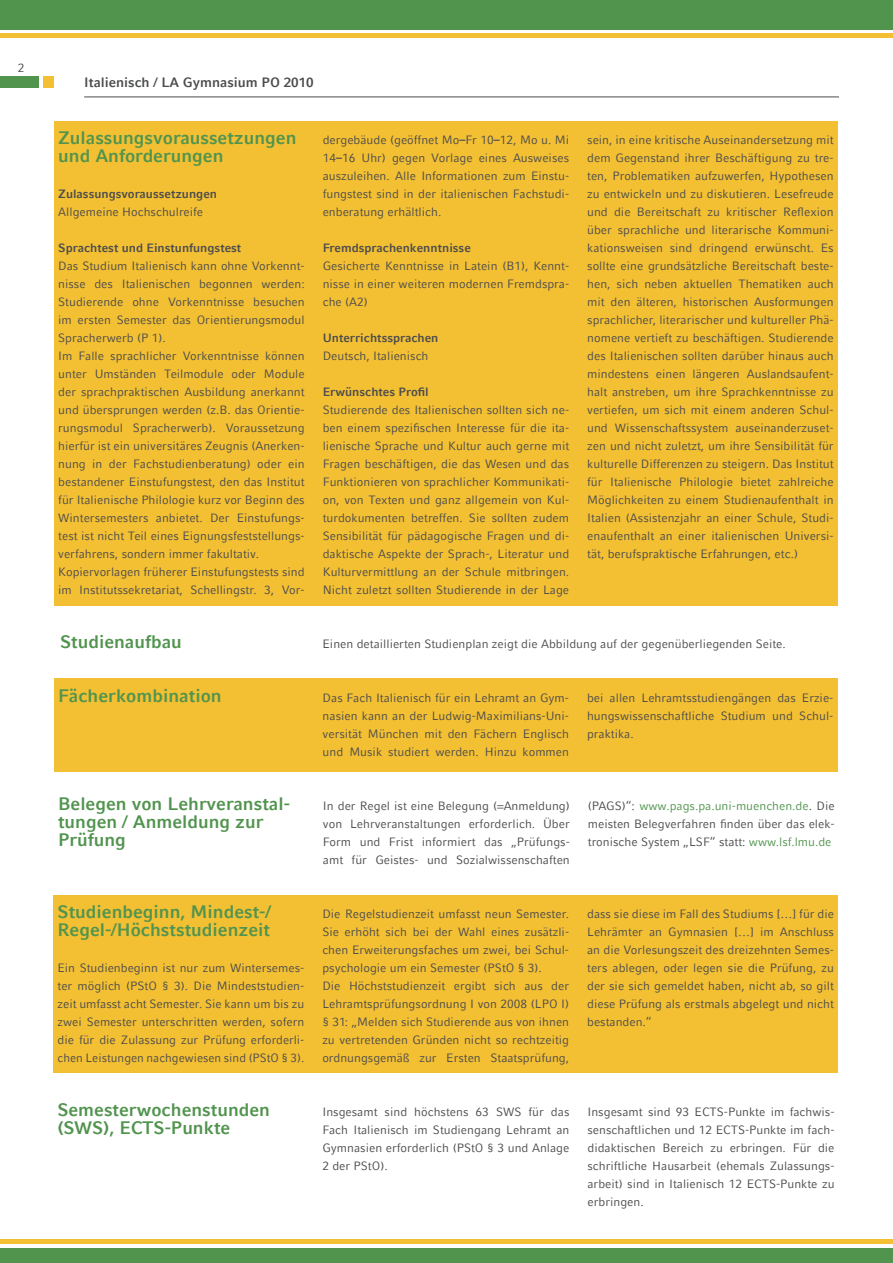
<style>
.page{position:relative;width:893px;height:1263px;background:#fff}
.page>*{position:absolute;margin:0;border:0;box-sizing:border-box;transform-origin:0 0}
.t1{font:700 18px/18px "LMU Compatil Fact";color:#51944e}
.t2{font:700 13.5px "LMU Compatil Fact";color:#4b4c4d}
.t3{font:12px/18px "LMU Compatil Fact";color:#4b4c4d;text-align:justify}
.t4{font:700 12px "LMU Compatil Fact";color:#4b4c4d}
.s1{font-weight:700}
.s2{color:#51944e}
</style>
<div class="page">
<div style="left:54px;top:121px;width:784px;height:485px;background:#f3bf33"></div>
<div style="left:53px;top:895px;width:785px;height:178px;background:#f3bf33"></div>
<hr style="left:84px;top:97px;width:755px;height:1px;background:#4b4c4d">
<div style="left:0;top:76px;width:39px;height:12px;background:#51944e"></div>
<div style="left:43px;top:76px;width:11px;height:12px;background:#f3bf33"></div>
<div style="left:0;top:0;width:893px;height:30px;background:#51944e"></div>
<hr style="left:0;top:34px;width:893px;height:4px;background:#f3bf33">
<div style="left:0;top:1248px;width:893px;height:15px;background:#51944e"></div>
<div style="left:0;top:1239px;width:893px;height:5px;background:#f3bf33"></div>
<div style="left:54px;top:678px;width:784px;height:94px;background:#f3bf33"></div>
<p class="t3" style="left:18px;top:59px;width:8px">2</p>
<p class="t2" style="left:84px;top:74px;width:231px">Italienisch / LA Gymnasium PO 2010</p>
<h1 class="t1" style="left:58px;top:129px;width:240px">Zulassungsvoraussetzungen und Anforderungen</h1>
<p class="t4" style="left:58px;top:187px;width:160px">Zulassungsvoraussetzungen</p>
<p class="t3" style="left:58px;top:203px;width:146px">Allgemeine Hochschulreife</p>
<p class="t4" style="left:58px;top:241px;width:185px">Sprachtest und Einstunfungstest</p>
<p class="t3" style="left:58px;top:257px;width:248px;text-align:left">Das Studium Italienisch kann ohne Vorkennt&shy;nisse des Italienischen begonnen werden:<br>Studierende ohne Vorkenntnisse besuchen im ersten Semester das Orientierungsmodul Spracherwerb (P 1).<br>Im Falle sprachlicher Vorkenntnisse können unter Umständen Teilmodule oder Module der sprachpraktischen Ausbildung anerkannt und übersprungen werden (z.B. das Orientie&shy;rungsmodul Spracherwerb). Voraussetzung hierfür ist ein universitäres Zeugnis (Anerken&shy;nung in der Fachstudienberatung) oder ein bestandener Einstufungstest, den das Institut für Italienische Philologie kurz vor Beginn des Wintersemesters anbietet. Der Einstufungs&shy;test ist nicht Teil eines Eignungsfeststellungs&shy;verfahrens, sondern immer fakultativ.<br>Kopiervorlagen früherer Einstufungstests sind im Institutssekretariat, Schellingstr. 3, Vor-</p>
<p class="t3" style="left:323px;top:131px;width:248px">dergebäude (geöffnet Mo<span class="s1">–</span>Fr 10<span class="s1">–</span>12, Mo u. Mi 14<span class="s1">–</span>16 Uhr) gegen Vorlage eines Ausweises auszuleihen. Alle Informationen zum Einstu&shy;fungstest sind in der italienischen Fachstudi&shy;enberatung erhältlich.</p>
<p class="t4" style="left:323px;top:241px;width:150px">Fremdsprachenkenntnisse</p>
<p class="t3" style="left:323px;top:257px;width:248px">Gesicherte Kenntnisse in Latein (B1), Kennt&shy;nisse in einer weiteren modernen Fremdspra&shy;che (A2)</p>
<p class="t4" style="left:323px;top:331px;width:117px">Unterrichtssprachen</p>
<p class="t3" style="left:323px;top:347px;width:107px">Deutsch, Italienisch</p>
<p class="t4" style="left:323px;top:385px;width:108px">Erwünschtes Profil</p>
<p class="t3" style="left:323px;top:401px;width:248px">Studierende des Italienischen sollten sich ne&shy;ben einem spezifischen Interesse für die ita&shy;lienische Sprache und Kultur auch gerne mit Fragen beschäftigen, die das Wesen und das Funktionieren von sprachlicher Kommunikati&shy;on, von Texten und ganz allgemein von Kul&shy;turdokumenten betreffen. Sie sollten zudem Sensibilität für pädagogische Fragen und di&shy;daktische Aspekte der Sprach-, Literatur und Kulturvermittlung an der Schule mitbringen.<br>Nicht zuletzt sollten Studierende in der Lage</p>
<p class="t3" style="left:587px;top:131px;width:248px">sein, in eine kritische Auseinandersetzung mit dem Gegenstand ihrer Beschäftigung zu tre&shy;ten, Problematiken aufzuwerfen, Hypothesen zu entwickeln und zu diskutieren. Lesefreude und die Bereitschaft zu kritischer Reflexion über sprachliche und literarische Kommuni&shy;kationsweisen sind dringend erwünscht. Es sollte eine grundsätzliche Bereitschaft beste&shy;hen, sich neben aktuellen Thematiken auch mit den älteren, historischen Ausformungen sprachlicher, literarischer und kultureller Phä&shy;nomene vertieft zu beschäftigen. Studierende des Italienischen sollten darüber hinaus auch mindestens einen längeren Auslandsaufent&shy;halt anstreben, um ihre Sprachkenntnisse zu vertiefen, um sich mit einem anderen Schul&shy;und Wissenschaftssystem auseinanderzuset&shy;zen und nicht zuletzt, um ihre Sensibilität für kulturelle Differenzen zu steigern. Das Institut für Italienische Philologie bietet zahlreiche Möglichkeiten zu einem Studienaufenthalt in Italien (Assistenzjahr an einer Schule, Studi&shy;enaufenthalt an einer italienischen Universi&shy;tät, berufspraktische Erfahrungen, etc.)</p>
<h1 class="t1" style="left:60px;top:633px;width:123px">Studienaufbau</h1>
<p class="t3" style="left:323px;top:635px;width:465px">Einen detaillierten Studienplan zeigt die Abbildung auf der gegenüberliegenden Seite.</p>
<h1 class="t1" style="left:58px;top:687px;width:165px">Fächerkombination</h1>
<p class="t3" style="left:323px;top:689px;width:248px">Das Fach Italienisch für ein Lehramt an Gym&shy;nasien kann an der Ludwig-Maximilians-Uni&shy;versität München mit den Fächern Englisch und Musik studiert werden. Hinzu kommen</p>
<p class="t3" style="left:587px;top:689px;width:248px">bei allen Lehramtsstudiengängen das Erzie&shy;hungswissenschaftliche Studium und Schul&shy;praktika.</p>
<h1 class="t1" style="left:58px;top:795px;width:233px">Belegen von Lehrveranstal&shy;tungen / Anmeldung zur<br>Prüfung</h1>
<p class="t3" style="left:323px;top:797px;width:248px">In der Regel ist eine Belegung (=Anmeldung) von Lehrveranstaltungen erforderlich. Über Form und Frist informiert das „Prüfungs&shy;amt für Geistes- und Sozialwissenschaften</p>
<p class="t3" style="left:588px;top:797px;width:248px">(PAGS)“: <span class="s2">www.pags.pa.uni-muenchen.de</span>. Die meisten Belegverfahren finden über das elek&shy;tronische System „LSF“ statt: <span class="s2">www.lsf.lmu.de</span></p>
<h1 class="t1" style="left:58px;top:903px;width:215px">Studienbeginn, Mindest-/<br>Regel-/Höchststudienzeit</h1>
<p class="t3" style="left:58px;top:959px;width:248px">Ein Studienbeginn ist nur zum Wintersemes&shy;ter möglich (PStO § 3). Die Mindeststudien&shy;zeit umfasst acht Semester. Sie kann um bis zu zwei Semester unterschritten werden, sofern die für die Zulassung zur Prüfung erforderli&shy;chen Leistungen nachgewiesen sind (PStO § 3).</p>
<p class="t3" style="left:322px;top:905px;width:248px;text-align:left">Die Regelstudienzeit umfasst neun Semester.<br>Sie erhöht sich bei der Wahl eines zusätzli&shy;chen Erweiterungsfaches um zwei, bei Schul&shy;psychologie um ein Semester (PStO § 3).<br>Die Höchststudienzeit ergibt sich aus der Lehramtsprüfungsordnung I von 2008 (LPO I) § 31: „Melden sich Studierende aus von ihnen zu vertretenden Gründen nicht so rechtzeitig ordnungsgemäß zur Ersten Staatsprüfung,</p>
<p class="t3" style="left:587px;top:905px;width:248px">dass sie diese im Fall des Studiums […] für die Lehrämter an Gymnasien […] im Anschluss an die Vorlesungszeit des dreizehnten Semes&shy;ters ablegen, oder legen sie die Prüfung, zu der sie sich gemeldet haben, nicht ab, so gilt diese Prüfung als erstmals abgelegt und nicht bestanden.“</p>
<h1 class="t1" style="left:57px;top:1101px;width:214px">Semesterwochenstunden (SWS), ECTS-Punkte</h1>
<p class="t3" style="left:322px;top:1103px;width:249px">Insgesamt sind höchstens 63 SWS für das Fach Italienisch im Studiengang Lehramt an Gymnasien erforderlich (PStO § 3 und Anlage 2 der PStO).</p>
<p class="t3" style="left:587px;top:1103px;width:249px">Insgesamt sind 93 ECTS-Punkte im fachwis&shy;senschaftlichen und 12 ECTS-Punkte im fach&shy;didaktischen Bereich zu erbringen. Für die schriftliche Hausarbeit (ehemals Zulassungs&shy;arbeit) sind in Italienisch 12 ECTS-Punkte zu erbringen.</p>
</div>
